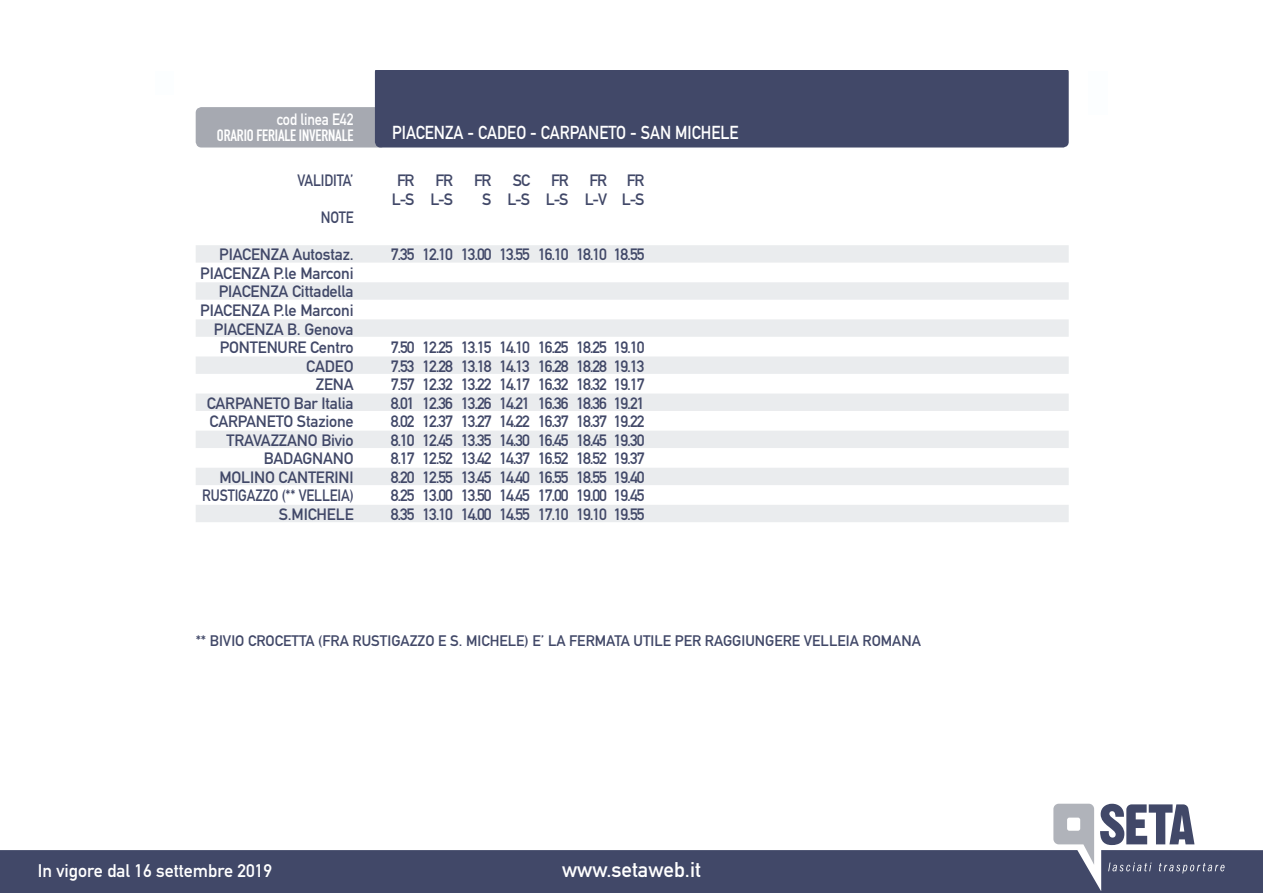
<style>
.page{position:relative;width:1263px;height:893px;background:#fff}
.page>*{position:absolute;margin:0;border:0;box-sizing:border-box;transform-origin:0 0}
.t1{font:21px "DIN Mittelschrift Alternate";color:#fff}
.t2{font:18.6px "DIN Mittelschrift";color:#fff;scale:.88 1}
.t3{font:18px "DIN Mittelschrift";color:#fff}
.t4{font:16.2px/18.6px "DIN Mittelschrift Alternate";letter-spacing:-.01em;color:#414868;text-align:justify}
.t5{font:16.2px "DIN Mittelschrift Alternate";letter-spacing:-.07em;color:#414868}
.t6{font:16.2px "DIN Engschrift Alternate";letter-spacing:-.01em;color:#fff}
.t7{font:16.2px "DIN Mittelschrift Alternate";letter-spacing:-.01em;color:#414868;scale:.88 1}
.t8{font:16.2px "DIN Mittelschrift Alternate";letter-spacing:-.01em;color:#fff;scale:.88 1}
.t9{font:15px "DIN Mittelschrift Alternate";color:#414868}
</style>
<div class="page">
<svg style="left:1053px;top:804px;width:41px;height:46px"></svg>
<div style="left:0;top:850px;width:1263px;height:43px;background:#414868"></div>
<svg style="left:1108px;top:862px;width:116px;height:11px"></svg>
<svg style="left:1100px;top:804px;width:94px;height:41px"></svg>
<div style="left:196px;top:107px;width:190px;height:41px;background:#a6a9b1;border-radius:6px"></div>
<div style="left:375px;top:71px;width:694px;height:77px;background:#414868"></div>
<div style="left:196px;top:245px;width:873px;height:18px;background:#eaecee"></div>
<div style="left:196px;top:282px;width:873px;height:18px;background:#eaecee"></div>
<div style="left:196px;top:319px;width:873px;height:18px;background:#eaecee"></div>
<div style="left:196px;top:356px;width:873px;height:18px;background:#eaecee"></div>
<div style="left:196px;top:394px;width:873px;height:17px;background:#eaecee"></div>
<div style="left:196px;top:431px;width:873px;height:17px;background:#eaecee"></div>
<div style="left:196px;top:468px;width:873px;height:17px;background:#eaecee"></div>
<div style="left:196px;top:505px;width:873px;height:17px;background:#eaecee"></div>
<p class="t8" style="left:277px;top:110px;width:89px">cod linea E42</p>
<p class="t6" style="left:217px;top:126px;width:138px">ORARIO FERIALE INVERNALE</p>
<p class="t7" style="left:298px;top:171px;width:65px">VALIDITA’</p>
<p class="t7" style="left:321px;top:208px;width:39px">NOTE</p>
<p class="t4" style="left:200px;top:245px;width:155px;text-align:right">PIACENZA Autostaz.<br>PIACENZA P.le Marconi<br>PIACENZA Cittadella<br>PIACENZA P.le Marconi<br>PIACENZA B. Genova<br>PONTENURE Centro<br>CADEO<br>ZENA<br>CARPANETO Bar Italia<br>CARPANETO Stazione<br>TRAVAZZANO Bivio<br>BADAGNANO<br>MOLINO CANTERINI<br>RUSTIGAZZO (** VELLEIA)<br>S.MICHELE</p>
<p class="t2" style="left:392px;top:122px;width:395px">PIACENZA - CADEO - CARPANETO - SAN MICHELE</p>
<p class="t4" style="left:397px;top:171px;width:19px">FR</p>
<p class="t4" style="left:436px;top:171px;width:19px">FR</p>
<p class="t4" style="left:474px;top:171px;width:19px">FR</p>
<p class="t4" style="left:513px;top:171px;width:19px">SC</p>
<p class="t4" style="left:551px;top:171px;width:19px">FR</p>
<p class="t4" style="left:590px;top:171px;width:56px">FR FR</p>
<p class="t4" style="left:392px;top:190px;width:63px">L-S L-S</p>
<p class="t4" style="left:482px;top:190px;width:164px">S L-S L-S L-V L-S</p>
<p class="t5" style="left:391px;top:245px;width:255px">7.35 12.10 13.00 13.55 16.10 18.10 18.55</p>
<p class="t4" style="left:391px;top:338px;width:255px">7.50 12.25 13.15 14.10 16.25 18.25 19.10<br>7.53 12.28 13.18 14.13 16.28 18.28 19.13<br>7.57 12.32 13.22 14.17 16.32 18.32 19.17<br>8.01 12.36 13.26 14.21 16.36 18.36 19.21<br>8.02 12.37 13.27 14.22 16.37 18.37 19.22<br>8.10 12.45 13.35 14.30 16.45 18.45 19.30<br>8.17 12.52 13.42 14.37 16.52 18.52 19.37<br>8.20 12.55 13.45 14.40 16.55 18.55 19.40<br>8.25 13.00 13.50 14.45 17.00 19.00 19.45<br>8.35 13.10 14.00 14.55 17.10 19.10 19.55</p>
<p class="t9" style="left:196px;top:632px;width:727px">** BIVIO CROCETTA (FRA RUSTIGAZZO E S. MICHELE) E’ LA FERMATA UTILE PER RAGGIUNGERE VELLEIA ROMANA</p>
<p class="t3" style="left:38px;top:861px;width:236px">In vigore dal 16 settembre 2019</p>
<p class="t1" style="left:562px;top:857px;width:140px">www.setaweb.it</p>
</div>
